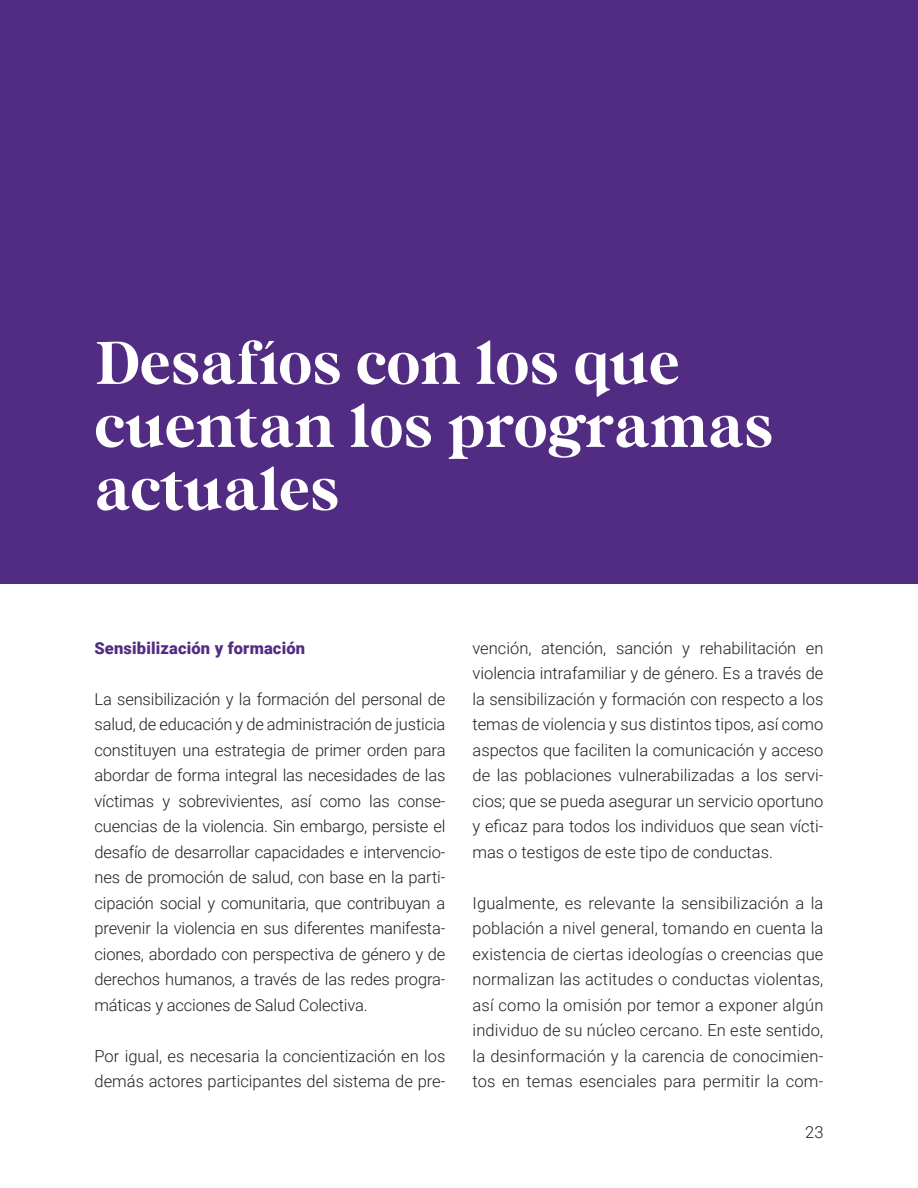
<style>
.page{position:relative;width:918px;height:1188px;background:#fff}
.page>*{position:absolute;margin:0;border:0;box-sizing:border-box;transform-origin:0 0}
.t1{font:700 60px/63px "Bastia";color:#fff}
.t2{font:300 16.5px/25.5px "Roboto";color:#221f1f;text-align:justify}
.t3{font:900 16.5px "Roboto";letter-spacing:.01em;color:#512d82}
</style>
<div class="page">
<div style="left:0;top:0;width:918px;height:583px;background:#512c82"></div>
<h1 class="t1" style="left:94px;top:335px;width:680px">Desafíos con los que cuentan los programas actuales</h1>
<p class="t3" style="left:94px;top:641px;width:212px">Sensibilización y formación</p>
<p class="t2" style="left:94px;top:687px;width:353px">La sensibilización y la formación del personal de salud, de educación y de administración de justicia constituyen una estrategia de primer orden para abordar de forma integral las necesidades de las víctimas y sobrevivientes, así como las conse&shy;cuencias de la violencia. Sin embargo, persiste el desafío de desarrollar capacidades e intervencio&shy;nes de promoción de salud, con base en la parti&shy;cipación social y comunitaria, que contribuyan a prevenir la violencia en sus diferentes manifesta&shy;ciones, abordado con perspectiva de género y de derechos humanos, a través de las redes progra&shy;máticas y acciones de Salud Colectiva.</p>
<p class="t2" style="left:94px;top:1044px;width:352px">Por igual, es necesaria la concientización en los demás actores participantes del sistema de pre-</p>
<p class="t2" style="left:472px;top:636px;width:353px">vención, atención, sanción y rehabilitación en violencia intrafamiliar y de género. Es a través de la sensibilización y formación con respecto a los temas de violencia y sus distintos tipos, así como aspectos que faciliten la comunicación y acceso de las poblaciones vulnerabilizadas a los servi&shy;cios; que se pueda asegurar un servicio oportuno y eficaz para todos los individuos que sean vícti&shy;mas o testigos de este tipo de conductas.</p>
<p class="t2" style="left:472px;top:891px;width:353px">Igualmente, es relevante la sensibilización a la población a nivel general, tomando en cuenta la existencia de ciertas ideologías o creencias que normalizan las actitudes o conductas violentas, así como la omisión por temor a exponer algún individuo de su núcleo cercano. En este sentido, la desinformación y la carencia de conocimien&shy;tos en temas esenciales para permitir la com-</p>
<p class="t2" style="left:805px;top:1121px;width:20px">23</p>
</div>
